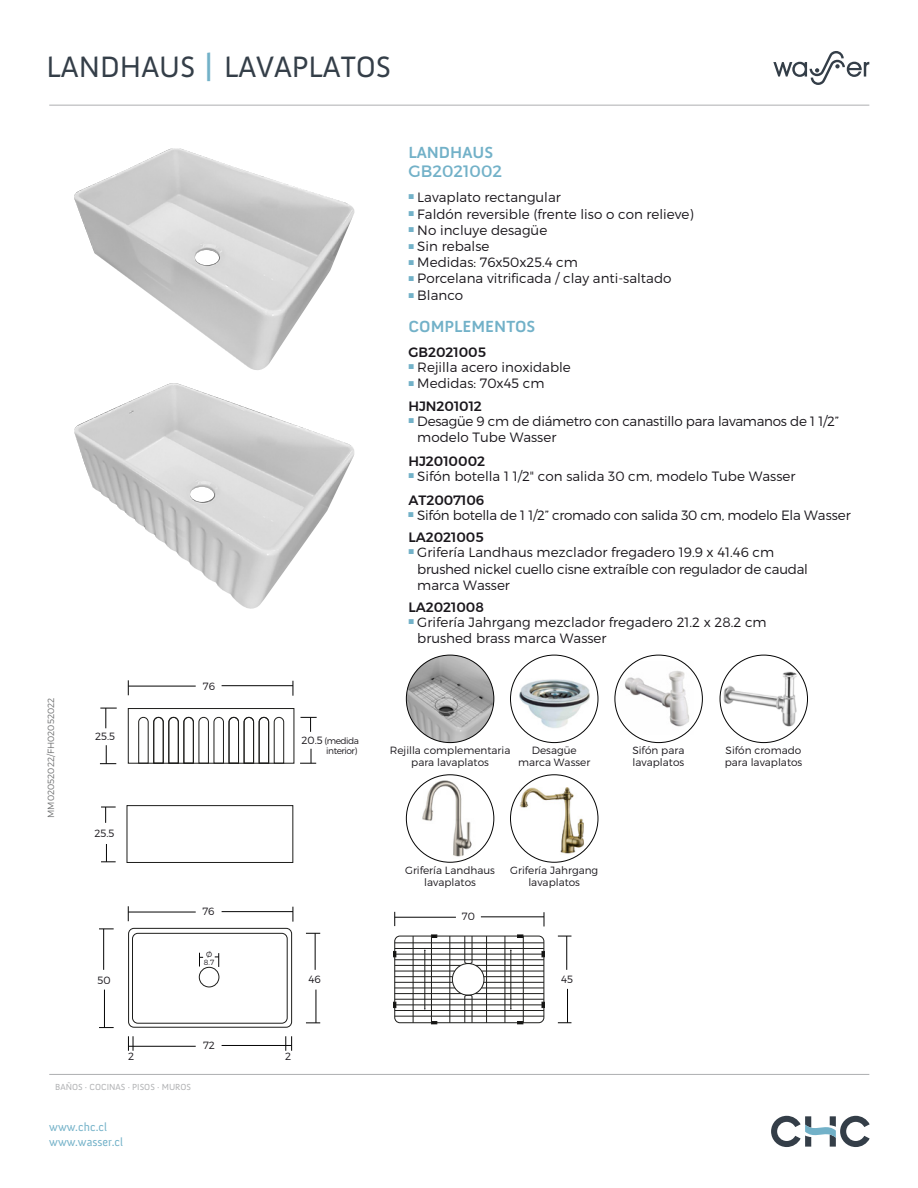
<style>
.page{position:relative;width:918px;height:1188px;background:#fff}
.page>*{position:absolute;margin:0;border:0;box-sizing:border-box;transform-origin:0 0}
.t1{font:30.15px "Anivers SC";color:#343e48}
.t2{font:700 16.5px "Anivers";color:#72b1c8}
.t3{font:16.5px "Montserrat";color:#72b1c8}
.t4{font:300 13.5px/16.2px "Montserrat";color:#1a171c}
.t5{font:300 13.5px/16.2px "Montserrat";letter-spacing:-.02em;color:#1a171c}
.t6{font:500 13.5px "Montserrat";color:#1a171c}
.t7{font:12px/14.4px "Anivers";color:#72b1c8}
.t8{font:300 10.5px/12.6px "Montserrat";color:#1a171c;text-align:center}
.t9{font:10.5px/16.4px "Arial";color:#72b1c8;text-align:justify}
.t10{font:9px "Anivers";color:#b0b1b3}
.t11{font:300 9px "Montserrat";color:#707172}
.t12{font:300 9px/10.5px "Montserrat";letter-spacing:-.05em;color:#1a171c}
.t13{font:300 7.5px/7.5px "Montserrat";color:#1a171c}
.s1{font-size:36px;color:#72b1c8}
.s2{font-weight:500}
</style>
<div class="page">
<img style="left:719px;top:666px;width:81px;height:68px">
<div style="left:128px;top:928px;width:164px;height:100px;border:1px solid #1d1d1b;border-radius:5px"></div>
<div style="left:132px;top:933px;width:156px;height:91px;border:1px solid #1d1d1b;border-radius:5px"></div>
<div style="left:199px;top:967px;width:20px;height:20px;border:1px solid #1d1d1b;border-radius:50%"></div>
<svg style="left:128px;top:906px;width:1px;height:15px"></svg>
<hr style="left:128px;top:912px;width:68px;height:1px;background:#050505">
<hr style="left:128px;top:1046px;width:68px;height:1px;background:#050505">
<hr style="left:222px;top:1045px;width:70px;height:1px;background:#050505">
<svg style="left:293px;top:907px;width:1px;height:15px"></svg>
<hr style="left:222px;top:911px;width:71px;height:1px;background:#050505">
<svg style="left:99px;top:929px;width:15px;height:1px"></svg>
<hr style="left:103px;top:929px;width:1px;height:41px;background:#050505">
<svg style="left:306px;top:933px;width:14px;height:1px"></svg>
<hr style="left:315px;top:933px;width:1px;height:37px;background:#050505">
<svg style="left:306px;top:1023px;width:14px;height:1px"></svg>
<hr style="left:316px;top:990px;width:1px;height:33px;background:#050505">
<div style="left:128px;top:708px;width:166px;height:56px;border:1px solid #1d1d1b"></div>
<svg style="left:138px;top:717px;width:146px;height:47px"></svg>
<svg style="left:128px;top:680px;width:1px;height:15px"></svg>
<hr style="left:128px;top:686px;width:68px;height:1px;background:#050505">
<svg style="left:293px;top:681px;width:1px;height:15px"></svg>
<hr style="left:222px;top:685px;width:71px;height:1px;background:#050505">
<svg style="left:99px;top:1027px;width:15px;height:1px"></svg>
<hr style="left:104px;top:990px;width:1px;height:38px;background:#050505">
<div style="left:127px;top:805px;width:166px;height:58px;border:1px solid #1d1d1b"></div>
<svg style="left:101px;top:807px;width:15px;height:16px"></svg>
<svg style="left:101px;top:844px;width:15px;height:19px"></svg>
<svg style="left:394px;top:912px;width:1px;height:14px"></svg>
<hr style="left:395px;top:917px;width:61px;height:1px;background:#050505">
<svg style="left:544px;top:912px;width:1px;height:14px"></svg>
<hr style="left:481px;top:917px;width:63px;height:1px;background:#050505">
<svg style="left:558px;top:936px;width:13px;height:1px"></svg>
<hr style="left:566px;top:936px;width:1px;height:34px;background:#050505">
<svg style="left:558px;top:1022px;width:13px;height:1px"></svg>
<hr style="left:567px;top:989px;width:1px;height:34px;background:#050505">
<svg style="left:465px;top:938px;width:7px;height:25px"></svg>
<svg style="left:465px;top:995px;width:7px;height:26px"></svg>
<svg style="left:393px;top:951px;width:2px;height:6px"></svg>
<svg style="left:393px;top:1002px;width:2px;height:6px"></svg>
<hr style="left:425px;top:950px;width:1px;height:59px;background:#1d1d1b">
<hr style="left:395px;top:943px;width:149px;height:1px;background:#1d1d1b">
<hr style="left:395px;top:948px;width:149px;height:1px;background:#1d1d1b">
<hr style="left:395px;top:954px;width:149px;height:1px;background:#1d1d1b">
<hr style="left:395px;top:960px;width:149px;height:1px;background:#1d1d1b">
<hr style="left:476px;top:965px;width:68px;height:1px;background:#1d1d1b">
<hr style="left:395px;top:965px;width:66px;height:1px;background:#1d1d1b">
<hr style="left:482px;top:971px;width:62px;height:1px;background:#1d1d1b">
<hr style="left:395px;top:971px;width:60px;height:1px;background:#1d1d1b">
<hr style="left:484px;top:976px;width:60px;height:1px;background:#1d1d1b">
<hr style="left:395px;top:976px;width:58px;height:1px;background:#1d1d1b">
<hr style="left:484px;top:982px;width:60px;height:1px;background:#1d1d1b">
<hr style="left:395px;top:982px;width:58px;height:1px;background:#1d1d1b">
<hr style="left:481px;top:988px;width:63px;height:1px;background:#1d1d1b">
<hr style="left:395px;top:988px;width:60px;height:1px;background:#1d1d1b">
<hr style="left:475px;top:993px;width:69px;height:1px;background:#1d1d1b">
<hr style="left:395px;top:993px;width:66px;height:1px;background:#1d1d1b">
<hr style="left:395px;top:999px;width:149px;height:1px;background:#1d1d1b">
<hr style="left:395px;top:1005px;width:149px;height:1px;background:#1d1d1b">
<hr style="left:395px;top:1010px;width:149px;height:1px;background:#1d1d1b">
<hr style="left:395px;top:1016px;width:149px;height:1px;background:#1d1d1b">
<hr style="left:413px;top:936px;width:1px;height:87px;background:#1d1d1b">
<hr style="left:431px;top:936px;width:1px;height:87px;background:#1d1d1b">
<hr style="left:450px;top:936px;width:1px;height:87px;background:#1d1d1b">
<hr style="left:486px;top:936px;width:1px;height:87px;background:#1d1d1b">
<hr style="left:505px;top:936px;width:1px;height:87px;background:#1d1d1b">
<hr style="left:523px;top:936px;width:1px;height:87px;background:#1d1d1b">
<hr style="left:511px;top:950px;width:1px;height:59px;background:#1d1d1b">
<div style="left:395px;top:936px;width:149px;height:87px;border:1px solid #1d1d1b;border-radius:5px"></div>
<div style="left:452px;top:963px;width:32px;height:32px;border:1px solid #1d1d1b;border-radius:50%"></div>
<img style="left:74px;top:148px;width:281px;height:222px">
<img style="left:74px;top:383px;width:281px;height:226px">
<svg style="left:286px;top:1036px;width:6px;height:15px"></svg>
<svg style="left:128px;top:1036px;width:6px;height:15px"></svg>
<img style="left:420px;top:779px;width:58px;height:80px">
<img style="left:620px;top:661px;width:73px;height:73px">
<img style="left:520px;top:787px;width:63px;height:67px">
<img style="left:514px;top:661px;width:80px;height:81px">
<img style="left:406px;top:655px;width:88px;height:88px;border-radius:44px">
<svg style="left:199px;top:953px;width:4px;height:14px"></svg>
<svg style="left:215px;top:953px;width:4px;height:14px"></svg>
<svg style="left:100px;top:708px;width:17px;height:20px"></svg>
<svg style="left:100px;top:745px;width:16px;height:19px"></svg>
<svg style="left:301px;top:717px;width:16px;height:15px"></svg>
<svg style="left:300px;top:749px;width:16px;height:15px"></svg>
<svg style="left:773px;top:51px;width:96px;height:34px"></svg>
<hr style="left:49px;top:105px;width:820px;height:1px;background:#b1b2b4">
<hr style="left:49px;top:1074px;width:820px;height:1px;background:#b1b2b4">
<svg style="left:771px;top:1116px;width:99px;height:31px"></svg>
<h1 class="t1" style="left:47px;top:56px;width:346px">LANDHAUS <span class="s1">|</span> LAVAPLATOS</h1>
<p class="t8" style="left:203px;top:680px;width:14px">76</p>
<p class="t2" style="left:408px;top:142px;width:86px">LANDHAUS</p>
<p class="t3" style="left:408px;top:162px;width:95px">GB2021002</p>
<p class="t4" style="left:417px;top:190px;width:278px">Lavaplato rectangular<br>Faldón reversible (frente liso o con relieve)<br>No incluye desagüe<br>Sin rebalse<br>Medidas: 76x50x25.4 cm<br>Porcelana vitrificada / clay anti-saltado<br>Blanco</p>
<p class="t9" style="left:408px;top:188px;width:8px">■ ■ ■ ■ ■ ■ ■</p>
<p class="t2" style="left:408px;top:316px;width:129px">COMPLEMENTOS</p>
<p class="t6" style="left:408px;top:345px;width:79px">GB2021005</p>
<p class="t4" style="left:417px;top:360px;width:155px">Rejilla acero inoxidable<br>Medidas: 70x45 cm</p>
<p class="t9" style="left:408px;top:357px;width:8px;line-height:16.8px">■ ■</p>
<p class="t6" style="left:408px;top:398px;width:75px">HJN201012</p>
<p class="t5" style="left:417px;top:413px;width:423px">Desagüe 9 cm de diámetro con canastillo para lavamanos de 1 1/2” modelo Tube Wasser</p>
<p class="t9" style="left:408px;top:411px;width:8px">■</p>
<p class="t6" style="left:408px;top:454px;width:78px">HJ2010002</p>
<p class="t4" style="left:408px;top:465px;width:389px;line-height:23.9px"><sup>■</sup> Sifón botella 1 1/2" con salida 30 cm, modelo Tube Wasser<br><span class="s2">AT2007106</span></p>
<p class="t5" style="left:417px;top:508px;width:435px">Sifón botella de 1 1/2” cromado con salida 30 cm, modelo Ela Wasser</p>
<p class="t9" style="left:408px;top:505px;width:8px">■</p>
<p class="t6" style="left:408px;top:530px;width:77px">LA2021005</p>
<p class="t5" style="left:417px;top:545px;width:392px">Grifería Landhaus mezclador fregadero 19.9 x 41.46 cm brushed nickel cuello cisne extraíble con regulador de caudal marca Wasser</p>
<p class="t9" style="left:408px;top:543px;width:8px">■</p>
<p class="t6" style="left:408px;top:600px;width:77px">LA2021008</p>
<p class="t4" style="left:417px;top:615px;width:351px">Grifería Jahrgang mezclador fregadero 21.2 x 28.2 cm brushed brass marca Wasser</p>
<p class="t9" style="left:408px;top:612px;width:8px">■</p>
<p class="t11" style="left:47px;top:818px;width:122px;rotate:-90deg">MM02052022/FH02052022</p>
<p class="t8" style="left:95px;top:731px;width:22px">25.5</p>
<p class="t8" style="left:302px;top:734px;width:23px">20.5</p>
<p class="t12" style="left:325px;top:736px;width:36px">(medida interior)</p>
<p class="t8" style="left:94px;top:827px;width:22px">25.5</p>
<p class="t8" style="left:202px;top:905px;width:14px">76</p>
<p class="t13" style="left:204px;top:951px;width:12px">Ø<br>8.7</p>
<p class="t8" style="left:98px;top:975px;width:15px">50</p>
<p class="t8" style="left:308px;top:973px;width:14px">46</p>
<p class="t8" style="left:203px;top:1040px;width:13px">72</p>
<p class="t8" style="left:128px;top:1051px;width:8px">2</p>
<p class="t8" style="left:285px;top:1051px;width:8px">2</p>
<p class="t10" style="left:55px;top:1081px;width:137px">BAÑOS · COCINAS · PISOS · MUROS</p>
<p class="t7" style="left:49px;top:1120px;width:75px">www.chc.cl www.wasser.cl</p>
<p class="t8" style="left:390px;top:744px;width:122px">Rejilla complementaria para lavaplatos</p>
<p class="t8" style="left:518px;top:744px;width:74px">Desagüe marca Wasser</p>
<p class="t8" style="left:632px;top:744px;width:53px;text-align:left">Sifón para lavaplatos</p>
<p class="t8" style="left:405px;top:864px;width:91px">Grifería Landhaus lavaplatos</p>
<p class="t8" style="left:510px;top:864px;width:90px">Grifería Jahrgang lavaplatos</p>
<p class="t8" style="left:462px;top:910px;width:14px">70</p>
<p class="t8" style="left:561px;top:974px;width:13px">45</p>
<p class="t8" style="left:725px;top:744px;width:79px;text-align:left">Sifón cromado para lavaplatos</p>
</div>
